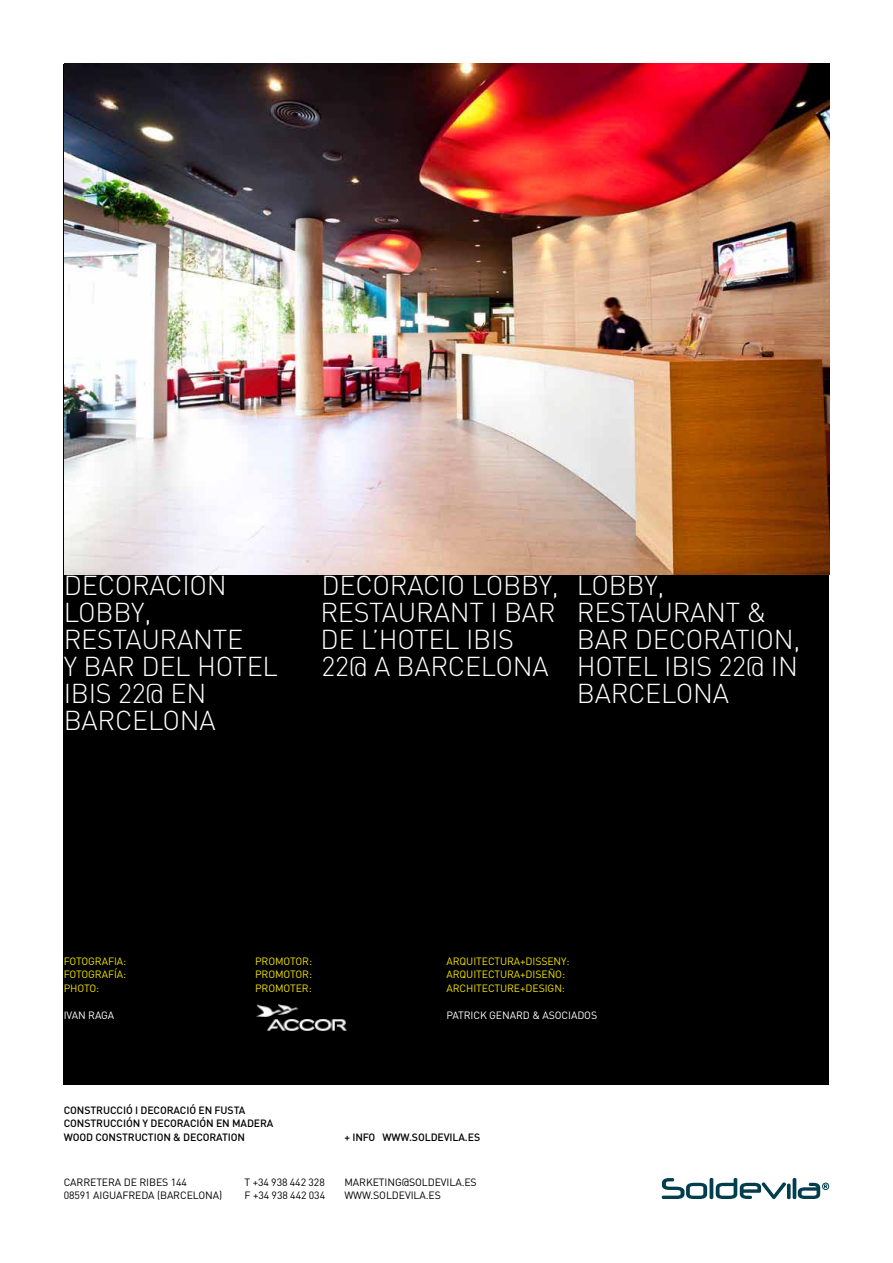
<style>
.page{position:relative;width:893px;height:1263px;background:#fff}
.page>*{position:absolute;margin:0;border:0;box-sizing:border-box;transform-origin:0 0}
.t1{font:300 27px/27px "DIN Pro";letter-spacing:-.01em;color:#fff}
.t2{font:10.5px/13.5px "DIN Pro";letter-spacing:-.01em;color:#f3e400;text-align:justify}
.t3{font:10.5px/13.5px "DIN Pro";letter-spacing:-.01em;color:#000}
.t4{font:500 10.5px/13.5px "DIN Pro";letter-spacing:-.01em;color:#000}
.t5{font:10.5px "DIN Pro";letter-spacing:-.01em;color:#fff}
</style>
<div class="page">
<div style="left:64px;top:64px;width:765px;height:1020px;background:#000"></div>
<svg style="left:662px;top:1178px;width:167px;height:21px"></svg>
<img style="left:256px;top:1004px;width:91px;height:27px">
<img style="left:64px;top:64px;width:765px;height:510px">
<p class="t1" style="left:64px;top:571px;width:216px">DECORACIÓN<br>LOBBY,<br>RESTAURANTE<br>Y BAR DEL HOTEL<br>IBIS 22@ EN<br>BARCELONA</p>
<p class="t1" style="left:577px;top:571px;width:225px">LOBBY,<br>RESTAURANT &amp;<br>BAR DECORATION,<br>HOTEL IBIS 22@ IN<br>BARCELONA</p>
<p class="t1" style="left:320px;top:571px;width:240px">DECORACIÓ LOBBY,<br>RESTAURANT I BAR<br>DE L’HOTEL IBIS<br>22@ A BARCELONA</p>
<p class="t2" style="left:64px;top:954px;width:64px">FOTOGRAFIA:<br>FOTOGRAFÍA:<br>PHOTO:</p>
<p class="t5" style="left:64px;top:1008px;width:52px">IVAN RAGA</p>
<p class="t2" style="left:255px;top:954px;width:59px">PROMOTOR:<br>PROMOTOR:<br>PROMOTER:</p>
<p class="t2" style="left:446px;top:954px;width:125px;text-align:left">ARQUITECTURA+DISSENY:<br>ARQUITECTURA+DISEÑO:<br>ARCHITECTURE+DESIGN:</p>
<p class="t5" style="left:446px;top:1008px;width:152px">PATRICK GENARD &amp; ASOCIADOS</p>
<p class="t4" style="left:64px;top:1103px;width:211px">CONSTRUCCIÓ I DECORACIÓ EN FUSTA<br>CONSTRUCCIÓN Y DECORACIÓN EN MADERA<br>WOOD CONSTRUCTION &amp; DECORATION</p>
<p class="t4" style="left:344px;top:1130px;width:137px">+ INFO WWW.SOLDEVILA.ES</p>
<p class="t3" style="left:64px;top:1175px;width:160px">CARRETERA DE RIBES 144<br>08591 AIGUAFREDA (BARCELONA)</p>
<p class="t3" style="left:244px;top:1175px;width:82px">T +34 938 442 328<br>F +34 938 442 034</p>
<p class="t3" style="left:344px;top:1175px;width:134px">MARKETING@SOLDEVILA.ES<br>WWW.SOLDEVILA.ES</p>
</div>
